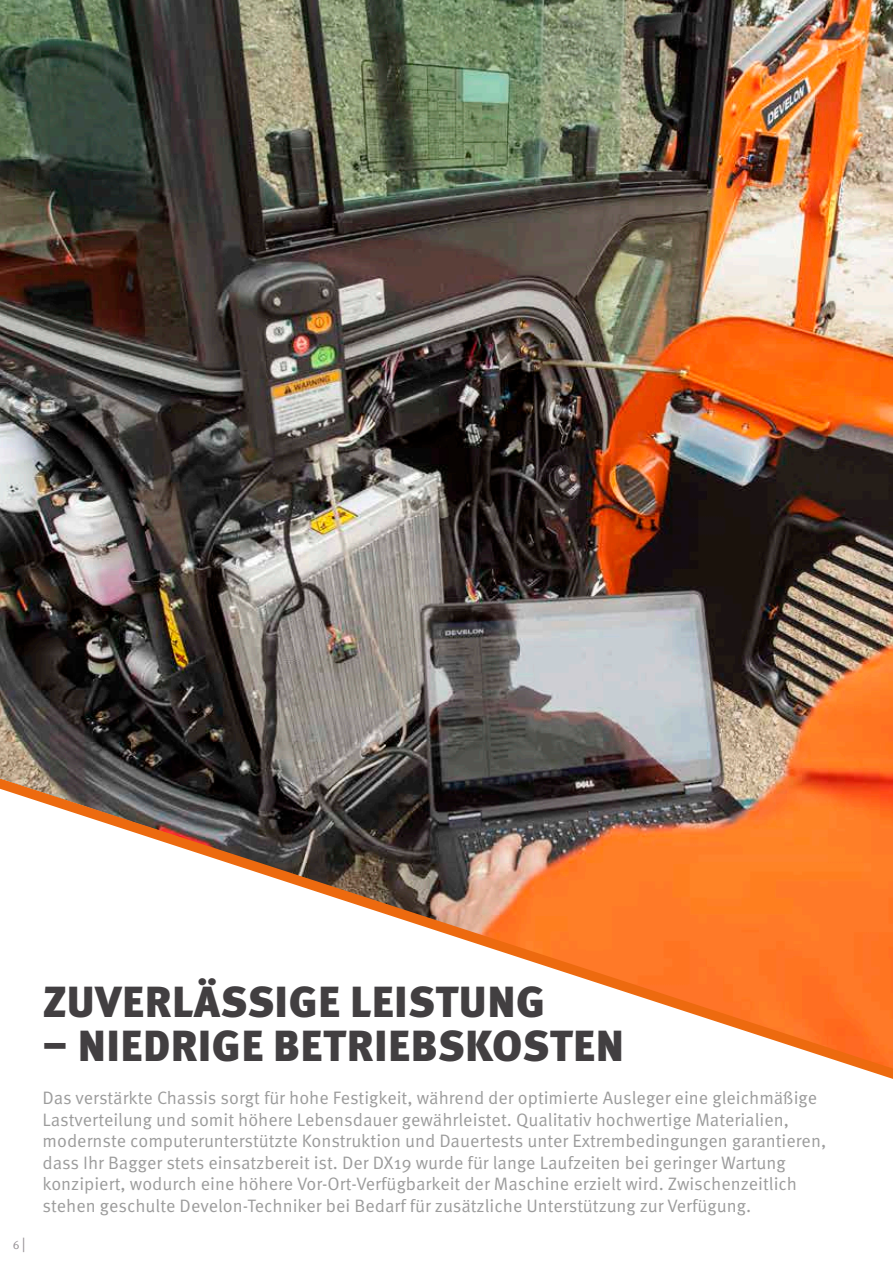
<style>
.page{position:relative;width:893px;height:1263px;background:#fff}
.page>*{position:absolute;margin:0;border:0;box-sizing:border-box;transform-origin:0 0}
.t1{font:900 43.5px "Meta Pro";letter-spacing:.01em;color:#423f41}
.t2{font:18px/21.6px "Meta Pro Norm";color:#9c9c9c}
.t3{font:12px "Meta Pro Norm";color:#979296}
.s1{font-size:15px}
</style>
<div class="page">
<img style="left:0;top:0;width:893px;height:778px">
<svg style="left:0;top:778px;width:893px;height:301px"></svg>
<p class="t3" style="left:13px;top:1235px;width:14px">6 <span class="s1">|</span></p>
<h1 class="t1" style="left:43px;top:967px;width:504px">ZUVERLÄSSIGE LEISTUNG</h1>
<h1 class="t1" style="left:43px;top:1011px;width:583px">– NIEDRIGE BETRIEBSKOSTEN</h1>
<p class="t2" style="left:43px;top:1086px;width:785px">Das verstärkte Chassis sorgt für hohe Festigkeit, während der optimierte Ausleger eine gleichmäßige Lastverteilung und somit höhere Lebensdauer gewährleistet. Qualitativ hochwertige Materialien, modernste computerunterstützte Konstruktion und Dauertests unter Extrembedingungen garantieren, dass Ihr Bagger stets einsatzbereit ist. Der DX19 wurde für lange Laufzeiten bei geringer Wartung konzipiert, wodurch eine höhere Vor-Ort-Verfügbarkeit der Maschine erzielt wird. Zwischenzeitlich stehen geschulte Develon-Techniker bei Bedarf für zusätzliche Unterstützung zur Verfügung.</p>
</div>
